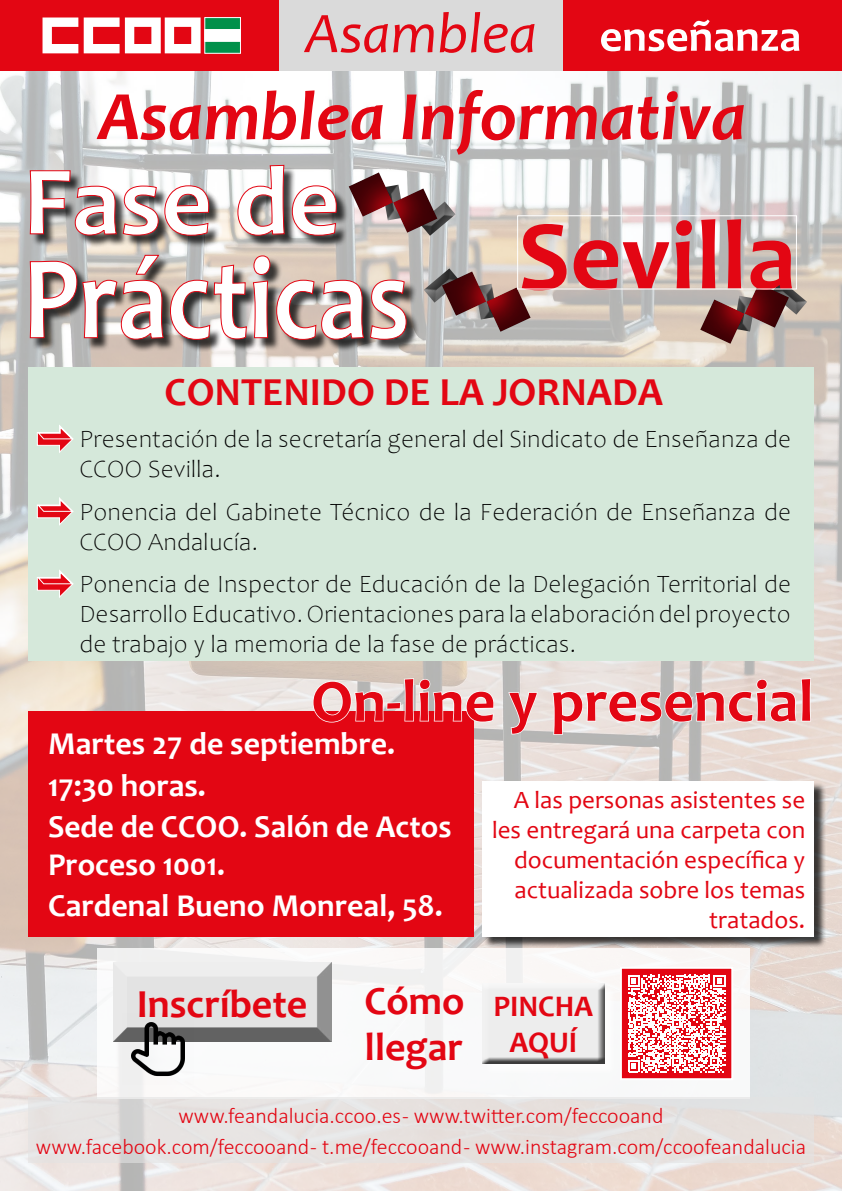
<style>
.page{position:relative;width:842px;height:1191px;background:#fff}
.page>*{position:absolute;margin:0;border:0;box-sizing:border-box;transform-origin:0 0}
.t1{font:700 100px "Candara";color:#e30613}
.t2{font:italic 700 70px "Candara";color:#e30613}
.t3{font:700 60px "Candara";color:#e30613}
.t4{font:italic 58px "Candara";color:#e30613}
.t5{font:700 40px "Candara";color:#e30613}
.t6{font:700 32px/38.4px "Candara";color:#fff}
.t7{font:700 30px/36px "Candara";letter-spacing:-.005em;color:#e30613;text-align:center}
.t8{font:300 25px/30px "Candara";letter-spacing:.01em;color:#000}
.t9{font:25px/30px "Candara";color:#e30613;text-align:right}
.t10{font:300 22px "Calibri";color:#e30613}
</style>
<div class="page">
<img style="left:0;top:71px;width:842px;height:1120px">
<div style="left:97px;top:948px;width:652px;height:150px;background:#fff"></div>
<div style="left:558px;top:0;width:284px;height:71px;background:#e30613"></div>
<div style="left:0;top:0;width:283px;height:71px;background:#e30613"></div>
<div style="left:279px;top:0;width:284px;height:71px;background:#dadada"></div>
<div style="left:28px;top:1097px;width:786px;height:65px;background:#e3e3e3"></div>
<svg style="left:43px;top:18px;width:158px;height:35px"></svg>
<div style="left:204px;top:17px;width:37px;height:37px;background:#00904a;border:1px solid #fff"></div>
<div style="left:204px;top:29px;width:37px;height:13px;background:#fff;border:1px solid #fff"></div>
<svg style="left:601px;top:20px;width:198px;height:31px"></svg>
<svg style="left:419px;top:257px;width:123px;height:84px;background:#a8928f"></svg>
<svg style="left:689px;top:269px;width:125px;height:84px;background:#ae948e"></svg>
<div style="left:32px;top:256px;width:387px;height:96px;background:#000;opacity:.75"></div>
<svg style="left:29px;top:254px;width:378px;height:86px"></svg>
<div style="left:31px;top:167px;width:318px;height:81px;background:#000;opacity:.75"></div>
<svg style="left:237px;top:163px;width:225px;height:84px"></svg>
<svg style="left:29px;top:170px;width:181px;height:66px"></svg>
<div style="left:104px;top:955px;width:242px;height:93px;background:#000;opacity:.75"></div>
<img style="left:123px;top:1013px;width:71px;height:71px">
<div style="left:621px;top:967px;width:111px;height:112px;background:#e30613"></div>
<svg style="left:628px;top:974px;width:97px;height:98px"></svg>
<div style="left:620px;top:966px;width:113px;height:114px;border:2px solid #fff"></div>
<div style="left:475px;top:976px;width:135px;height:92px;background:#faf7f6"></div>
<div style="left:476px;top:978px;width:136px;height:92px;background:#000;opacity:.75"></div>
<div style="left:28px;top:367px;width:786px;height:294px;background:#d5e8da"></div>
<svg style="left:37px;top:425px;width:37px;height:28px"></svg>
<svg style="left:37px;top:497px;width:37px;height:29px"></svg>
<svg style="left:37px;top:570px;width:37px;height:28px"></svg>
<div style="left:28px;top:711px;width:445px;height:225px;background:#e30613"></div>
<div style="left:483px;top:782px;width:343px;height:166px;background:#000;opacity:.75"></div>
<div style="left:482px;top:781px;width:332px;height:155px;background:#fff"></div>
<div style="left:517px;top:215px;width:280px;height:74px;border:1px solid #fff"></div>
<svg style="left:312px;top:677px;width:183px;height:46px"></svg>
<svg style="left:508px;top:691px;width:30px;height:44px"></svg>
<svg style="left:551px;top:677px;width:261px;height:58px;background:#e6dedb"></svg>
<p class="t4" style="left:305px;top:-3px;width:233px">Asamblea</p>
<p class="t2" style="left:99px;top:72px;width:649px">Asamblea Informativa</p>
<p class="t1" style="left:518px;top:193px;width:279px">Sevilla</p>
<p class="t5" style="left:165px;top:367px;width:500px">CONTENIDO DE LA JORNADA</p>
<p class="t8" style="left:79px;top:424px;width:713px">Presentación de la secretaría general del Sindicato de Enseñanza de<br>CCOO Sevilla.</p>
<p class="t8" style="left:79px;top:497px;width:713px">Ponencia del Gabinete Técnico de la Federación de Enseñanza de<br>CCOO Andalucía.</p>
<p class="t8" style="left:79px;top:569px;width:713px;text-align:justify">Ponencia de Inspector de Educación de la Delegación Territorial de Desarrollo Educativo. Orientaciones para la elaboración del proyecto de trabajo y la memoria de la fase de prácticas.</p>
<p class="t3" style="left:311px;top:663px;width:504px">On-line y presencial</p>
<p class="t6" style="left:48px;top:724px;width:348px">Martes 27 de septiembre.</p>
<p class="t6" style="left:48px;top:765px;width:159px">17:30 horas.</p>
<p class="t6" style="left:48px;top:807px;width:405px">Sede de CCOO. Salón de Actos<br>Proceso 1001.</p>
<p class="t6" style="left:48px;top:886px;width:396px">Cardenal Bueno Monreal, 58.</p>
<p class="t9" style="left:492px;top:784px;width:315px">A las personas asistentes se les entregará una carpeta con documentación específica y actualizada sobre los temas tratados.</p>
<h3 class="t5" style="left:137px;top:978px;width:172px">Inscríbete</h3>
<p class="t5" style="left:364px;top:975px;width:102px">Cómo</p>
<p class="t5" style="left:364px;top:1021px;width:100px">llegar</p>
<p class="t7" style="left:493px;top:988px;width:101px">PINCHA<br>AQUÍ</p>
<p class="t10" style="left:179px;top:1101px;width:486px">www.feandalucia.ccoo.es - www.twitter.com/feccooand</p>
<p class="t10" style="left:36px;top:1132px;width:771px">www.facebook.com/feccooand - t.me/feccooand - www.instagram.com/ccoofeandalucia</p>
</div>
